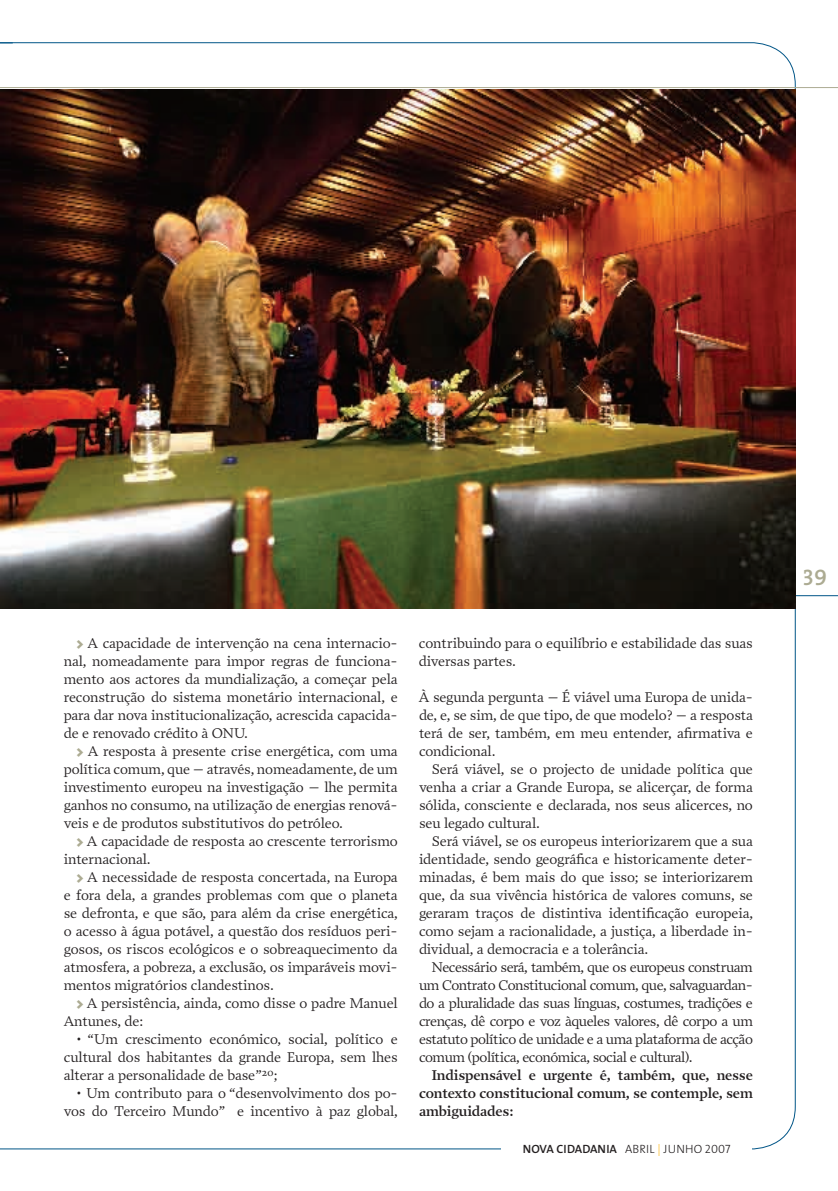
<style>
.page{position:relative;width:838px;height:1191px;background:#fff}
.page>*{position:absolute;margin:0;border:0;box-sizing:border-box;transform-origin:0 0}
.t1{font:22.5px "The Serif Semi Bold Caps";color:#acab92}
.t2{font:14.25px/18px "Prensa";letter-spacing:-.01em;color:#231f20;text-align:justify}
.t3{font:600 14.25px/18px "Prensa";letter-spacing:-.01em;color:#231f20;text-align:justify}
.t4{font:12px "The Sans Light Caps";letter-spacing:.015em;color:#231f20}
.s1{font-family:"The Sans";font-weight:900;color:#acab92}
.s2{font-family:"The Sans";font-weight:600}
.s3{color:#fcb615}
</style>
<div class="page">
<img style="left:0;top:89px;width:795px;height:520px">
<p class="t2" style="left:64px;top:634px;width:335px;text-indent:13px"><span class="s1">&gt;</span> A capacidade de intervenção na cena internacio&shy;nal, nomeadamente para impor regras de funciona&shy;mento aos actores da mundialização, a começar pela reconstrução do sistema monetário internacional, e para dar nova institucionalização, acrescida capacida&shy;de e renovado crédito à ONU.</p>
<p class="t2" style="left:64px;top:742px;width:335px;text-indent:13px"><span class="s1">&gt;</span> A resposta à presente crise energética, com uma política comum, que – através, nomeadamente, de um investimento europeu na investigação – lhe permita ganhos no consumo, na utilização de energias renová&shy;veis e de produtos substitutivos do petróleo.</p>
<p class="t2" style="left:64px;top:832px;width:335px;text-indent:13px"><span class="s1">&gt;</span> A capacidade de resposta ao crescente terrorismo internacional.</p>
<p class="t2" style="left:64px;top:868px;width:336px;text-indent:13px"><span class="s1">&gt;</span> A necessidade de resposta concertada, na Europa e fora dela, a grandes problemas com que o planeta se defronta, e que são, para além da crise energética, o acesso à água potável, a questão dos resíduos peri&shy;gosos, os riscos ecológicos e o sobreaquecimento da atmosfera, a pobreza, a exclusão, os imparáveis movi&shy;mentos migratórios clandestinos.</p>
<p class="t2" style="left:64px;top:994px;width:335px;text-indent:13px"><span class="s1">&gt;</span> A persistência, ainda, como disse o padre Manuel<br>Antunes, de:</p>
<p class="t2" style="left:64px;top:1030px;width:335px;text-indent:13px">• “Um crescimento económico, social, político e cultural dos habitantes da grande Europa, sem lhes alterar a personalidade de base”<sup>20</sup>;</p>
<p class="t2" style="left:64px;top:1084px;width:336px;text-align:right">• Um contributo para o “desenvolvimento dos po&shy;vos do Terceiro Mundo” e incentivo à paz global,</p>
<p class="t2" style="left:419px;top:634px;width:335px">contribuindo para o equilíbrio e estabilidade das suas diversas partes.</p>
<p class="t2" style="left:419px;top:688px;width:335px">À segunda pergunta – É viável uma Europa de unida&shy;de, e, se sim, de que tipo, de que modelo? – a resposta terá de ser, também, em meu entender, afirmativa e condicional.</p>
<p class="t2" style="left:419px;top:760px;width:335px;text-indent:13px">Será viável, se o projecto de unidade política que venha a criar a Grande Europa, se alicerçar, de forma sólida, consciente e declarada, nos seus alicerces, no seu legado cultural.</p>
<p class="t2" style="left:419px;top:832px;width:336px;text-indent:13px">Será viável, se os europeus interiorizarem que a sua identidade, sendo geográfica e historicamente deter&shy;minadas, é bem mais do que isso; se interiorizarem que, da sua vivência histórica de valores comuns, se geraram traços de distintiva identificação europeia, como sejam a racionalidade, a justiça, a liberdade in&shy;dividual, a democracia e a tolerância.</p>
<p class="t2" style="left:419px;top:958px;width:335px;text-indent:13px">Necessário será, também, que os europeus construam um Contrato Constitucional comum, que, salvaguardan&shy;do a pluralidade das suas línguas, costumes, tradições e crenças, dê corpo e voz àqueles valores, dê corpo a um estatuto político de unidade e a uma plataforma de acção comum (política, económica, social e cultural).</p>
<p class="t3" style="left:419px;top:1066px;width:335px;text-indent:13px">Indispensável e urgente é, também, que, nesse contexto constitucional comum, se contemple, sem ambiguidades:</p>
<p class="t4" style="left:523px;top:1139px;width:209px"><span class="s2">NOVA CIDADANIA</span> ABRIL <span class="s3">|</span> JUNHO 2007</p>
<h1 class="t1" style="left:803px;top:559px;width:26px">39</h1>
</div>
